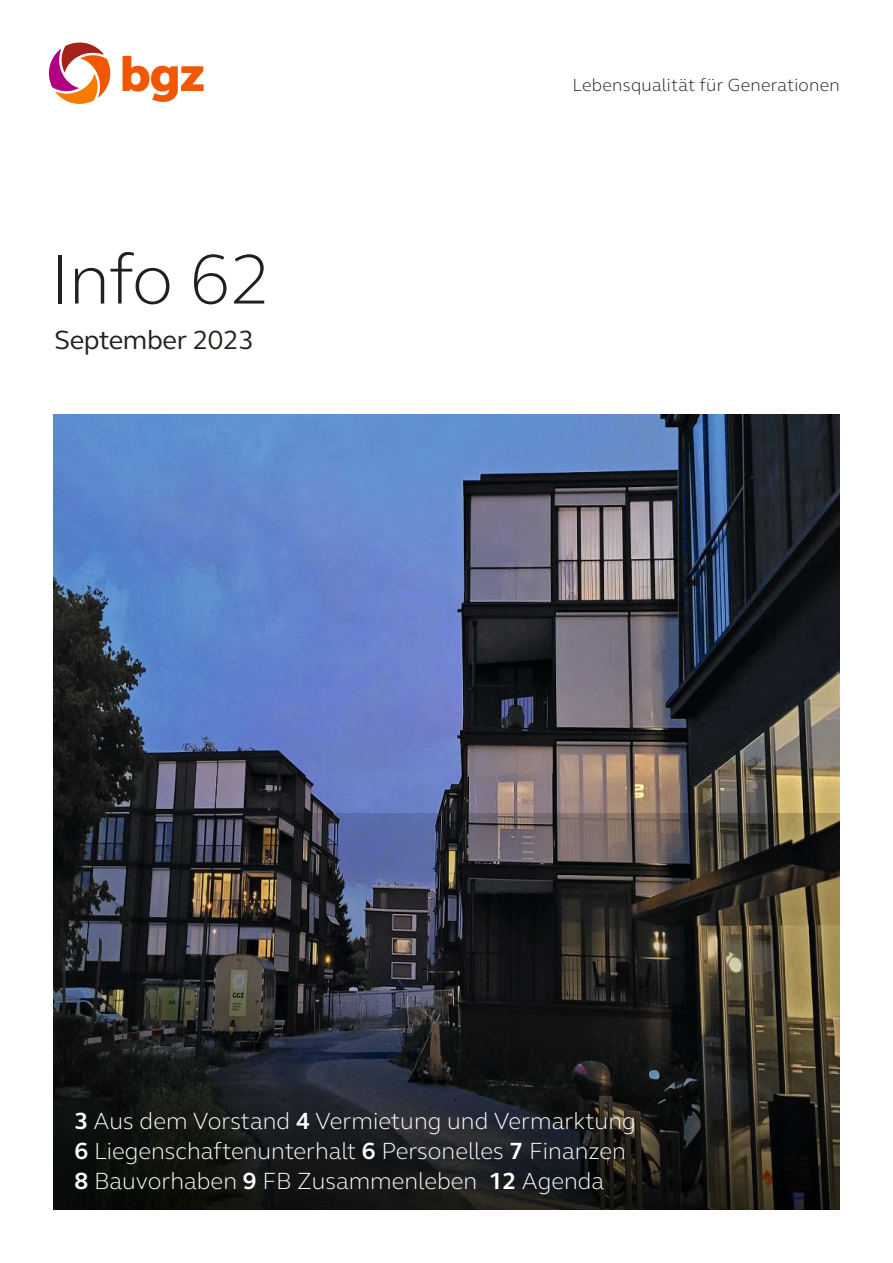
<style>
.page{position:relative;width:893px;height:1263px;background:#fff}
.page>*{position:absolute;margin:0;border:0;box-sizing:border-box;transform-origin:0 0}
.t1{font:300 72px "FS Elliot";letter-spacing:-.015em;color:#21201c}
.t2{font:800 49.8px "FS Elliot";color:#f15600}
.t3{font:27px "FS Elliot";letter-spacing:-.01em;color:#21201c}
.t4{font:300 24px/30px "FS Elliot";color:#fff}
.t5{font:300 18px "FS Elliot";letter-spacing:.015em;color:#21201c}
.s1{font-weight:700}
</style>
<div class="page">
<img style="left:53px;top:414px;width:787px;height:400px">
<svg style="left:49px;top:43px;width:61px;height:61px"></svg>
<img style="left:53px;top:814px;width:787px;height:396px">
<h2 class="t2" style="left:120px;top:40px;width:86px">bgz</h2>
<h1 class="t1" style="left:50px;top:237px;width:223px">Info 62</h1>
<p class="t3" style="left:54px;top:321px;width:201px">September 2023</p>
<p class="t5" style="left:573px;top:75px;width:269px">Lebensqualität für Generationen</p>
<p class="t4" style="left:74px;top:1105px;width:563px"><span class="s1">3</span> Aus dem Vorstand <span class="s1">4</span> Vermietung und Vermarktung<br><span class="s1">6</span> Liegenschaftenunterhalt <span class="s1">6</span> Personelles <span class="s1">7</span> Finanzen<br><span class="s1">8</span> Bauvorhaben <span class="s1">9</span> FB Zusammenleben <span class="s1">12</span> Agenda</p>
</div>
